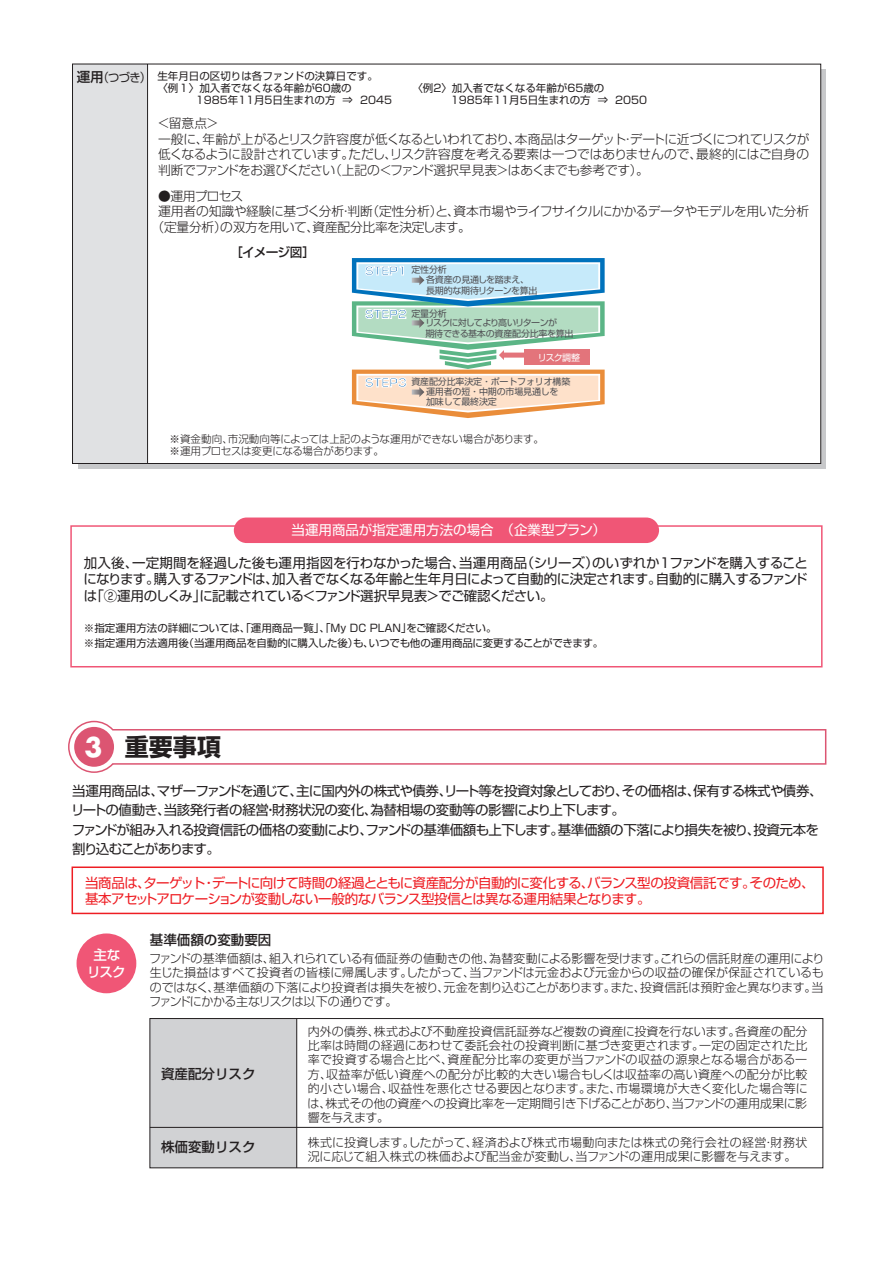
<style>
.page{position:relative;width:893px;height:1263px;background:#fff}
.page>*{position:absolute;margin:0;border:0;box-sizing:border-box;transform-origin:0 0}
.t1{font:700 26.25px "Futura";color:#fff}
.t2{font:700 24px "Shin Go Pro";color:#231f20}
.t3{font:13.5px "Shin Go Pro";letter-spacing:-.03em;color:#231f20}
.t4{font:13.5px/16.2px "Shin Go Pro";letter-spacing:-.045em;color:#ee1d23}
.t5{font:500 13.5px "Shin Go Pro";color:#231f20}
.t6{font:13.5px "Shin Go Pro";letter-spacing:-.005em;color:#231f20}
.t7{font:13.5px "Shin Go Pro";color:#fff}
.t8{font:13.5px "Shin Go Pro";letter-spacing:-.07em;color:#231f20}
.t9{font:13.5px "Shin Go Pro";letter-spacing:-.11em;color:#231f20}
.t10{font:13.5px "Shin Go Pro";letter-spacing:-.06em;color:#231f20}
.t11{font:500 13.5px/16.5px "Shin Go Pro";color:#fff;text-align:center}
.t12{font:300 12.75px/15.8px "Shin Go Pro";letter-spacing:-.02em;color:#231f20}
.t13{font:300 12.75px "Shin Go Pro";letter-spacing:-.055em;color:#231f20}
.t14{font:500 12.75px "Shin Go Pro";letter-spacing:-.07em;color:#231f20}
.t15{font:300 12px/14.4px "Shin Go Pro";color:#231f20}
.t16{font:300 12px/14.4px "Shin Go Pro";letter-spacing:.02em;color:#231f20}
.t17{font:300 12px "Shin Go Pro";letter-spacing:.035em;color:#231f20}
.t18{font:300 12px/14.4px "Shin Go Pro";letter-spacing:-.06em;color:#231f20}
.t19{font:12px "Shin Go Pro";color:#231f20;scale:.93 1}
.t20{font:10.5px/15px "Shin Go Pro";color:#231f20}
.t21{font:300 10.5px/12px "Shin Go Pro";letter-spacing:-.025em;color:#231f20}
.t22{font:10.5px "Shin Go Pro";letter-spacing:-.055em;color:#231f20}
.t23{font:9px/9.3px "Shin Go Pro";letter-spacing:-.02em;color:#505054}
.t24{font:9px/9.6px "Shin Go Pro";letter-spacing:-.075em;color:#505054}
.t25{font:9px "Shin Go Pro";letter-spacing:-.04em;color:#505054}
.t26{font:9px "Shin Go Pro";letter-spacing:-.08em;color:#fff}
</style>
<div class="page">
<svg style="left:72px;top:63px;width:749px;height:401px"></svg>
<svg style="left:352px;top:258px;width:253px;height:160px"></svg>
<div style="left:524px;top:349px;width:66px;height:16px;background:#e3747b"></div>
<div style="left:150px;top:1018px;width:147px;height:150px;background:#d1d2d4"></div>
<svg style="left:68px;top:721px;width:758px;height:52px"></svg>
<div style="left:74px;top:727px;width:40px;height:40px;background:#dc5572;border-radius:50%"></div>
<div style="left:72px;top:866px;width:752px;height:48px;border:2px solid #ee1d23"></div>
<div style="left:77px;top:933px;width:59px;height:60px;background:#f05676;border-radius:50%"></div>
<hr style="left:296px;top:1018px;width:1px;height:150px;background:#231f20">
<hr style="left:150px;top:1127px;width:673px;height:1px;background:#231f20">
<div style="left:150px;top:1018px;width:673px;height:150px;border:1px solid #231f20"></div>
<hr style="left:147px;top:64px;width:1px;height:400px;background:#231f20">
<div style="left:70px;top:525px;width:753px;height:142px;border:2px solid #f05676"></div>
<div style="left:234px;top:517px;width:425px;height:26px;background:#f05676;border-radius:13px"></div>
<p class="t5" style="left:77px;top:66px;width:28px">運用</p>
<p class="t19" style="left:98px;top:68px;width:59px">（つづき(</p>
<p class="t20" style="left:157px;top:67px;width:222px">生年月日の区切りは各ファンドの決算日です。</p>
<p class="t20" style="left:157px;top:80px;width:196px">〈例１〉加入者でなくなる年齢が60歳の</p>
<p class="t20" style="left:360px;top:92px;width:33px">2045</p>
<p class="t20" style="left:196px;top:92px;width:141px">1985年11月5日生まれの方</p>
<p class="t20" style="left:343px;top:92px;width:12px">⇒</p>
<p class="t20" style="left:412px;top:80px;width:193px">〈例2〉加入者でなくなる年齢が65歳の</p>
<p class="t20" style="left:451px;top:92px;width:141px">1985年11月5日生まれの方</p>
<p class="t20" style="left:598px;top:92px;width:12px">⇒</p>
<p class="t20" style="left:615px;top:92px;width:33px">2050</p>
<p class="t12" style="left:203px;top:114px;width:609px;text-indent:-45px">＜留意点&lt;<br>年齢が上がるとリスク許容度が低くなるといわれており本商品はターゲットデートに近づくにつれてリスクが</p>
<p class="t12" style="left:158px;top:129px;width:52px">一般に、</p>
<p class="t12" style="left:622px;top:129px;width:14px">・</p>
<p class="t12" style="left:508px;top:129px;width:14px">、</p>
<p class="t12" style="left:349px;top:145px;width:355px">ただしリスク許容度を考える要素は一つではありませんので、</p>
<p class="t12" style="left:384px;top:145px;width:14px">、</p>
<p class="t12" style="left:329px;top:145px;width:321px;text-indent:-171px">低くなるように設計されています。<br>（上記の＜ファンド選択早見表＞はあくまでも参考です。(</p>
<p class="t12" style="left:696px;top:145px;width:115px">最終的にはご自身の</p>
<p class="t13" style="left:158px;top:160px;width:179px">判断でファンドをお選びください</p>
<p class="t12" style="left:158px;top:186px;width:87px">●運用プロセス</p>
<p class="t12" style="left:158px;top:202px;width:216px">運用者の知識や経験に基づく分析判断</p>
<p class="t12" style="left:366px;top:202px;width:444px">（定性分析と） 資本市場やライフサイクルにかかるデータやモデルを用いた分析</p>
<p class="t12" style="left:447px;top:202px;width:14px">、</p>
<p class="t12" style="left:220px;top:202px;width:252px;text-align:center">・<br>の双方を用いて資産配分比率を決定します。</p>
<p class="t12" style="left:306px;top:218px;width:14px">、</p>
<p class="t12" style="left:152px;top:218px;width:77px">（定量分析）</p>
<p class="t14" style="left:230px;top:241px;width:86px">［イメージ図[</p>
<p class="t23" style="left:426px;top:264px;width:104px;text-indent:-15px">定性分析<br>各資産の見通しを踏まえ、</p>
<p class="t25" style="left:426px;top:283px;width:113px">長期的な期待リターンを算出</p>
<p class="t24" style="left:425px;top:307px;width:133px;text-indent:-14px">定量分析<br>リスクに対してより高いリターンが</p>
<p class="t23" style="left:425px;top:328px;width:150px">期待できる基本の資産配分比率を算出</p>
<p class="t26" style="left:538px;top:350px;width:44px">リスク調整</p>
<p class="t23" style="left:411px;top:376px;width:160px;text-align:center">資産配分比率決定・ポートフォリオ構築運用者の短・中期の市場見通しを</p>
<p class="t23" style="left:426px;top:396px;width:72px">加味して最終決定</p>
<p class="t21" style="left:228px;top:431px;width:318px">市況動向等によっては上記のような運用ができない場合があります。</p>
<p class="t21" style="left:169px;top:431px;width:216px">※資金動向、<br>※運用プロセスは変更になる場合があります。</p>
<p class="t7" style="left:291px;top:519px;width:316px">当運用商品が指定運用方法の場合　（企業型プラン(</p>
<p class="t3" style="left:521px;top:552px;width:79px">（シリーズ）</p>
<p class="t6" style="left:132px;top:552px;width:335px">一定期間を経過した後も運用指図を行わなかった場合、</p>
<p class="t3" style="left:84px;top:552px;width:56px">加入後、</p>
<p class="t3" style="left:459px;top:552px;width:70px">当運用商品</p>
<p class="t8" style="left:669px;top:552px;width:140px">ファンドを購入すること</p>
<p class="t3" style="left:592px;top:552px;width:81px">のいずれか１</p>
<p class="t3" style="left:272px;top:568px;width:391px">加入者でなくなる年齢と生年月日によって自動的に決定されます。</p>
<p class="t3" style="left:656px;top:568px;width:153px">自動的に購入するファンド</p>
<p class="t8" style="left:154px;top:568px;width:126px">購入するファンドは、</p>
<p class="t3" style="left:83px;top:568px;width:78px">になります。</p>
<p class="t10" style="left:90px;top:584px;width:117px">「②運用のしくみ」</p>
<p class="t3" style="left:199px;top:584px;width:356px">に記載されている＜ファンド選択早見表＞でご確認ください。</p>
<p class="t3" style="left:84px;top:584px;width:15px">は</p>
<p class="t20" style="left:369px;top:619px;width:236px;text-indent:-285px">※指定運用方法の詳細については、「運用商品一覧」、「My DC PLAN」<br>いつでも他の運用商品に変更することができます。</p>
<p class="t22" style="left:406px;top:619px;width:92px">をご確認ください。</p>
<p class="t20" style="left:184px;top:634px;width:192px">（当運用商品を自動的に購入した後も）、</p>
<p class="t20" style="left:84px;top:634px;width:106px">※指定運用方法適用後</p>
<h2 class="t2" style="left:125px;top:728px;width:98px">重要事項</h2>
<h1 class="t1" style="left:84px;top:729px;width:20px">3</h1>
<p class="t3" style="left:72px;top:779px;width:752px">当運用商品はマザーファンドを通じて主に国内外の株式や債券リート等を投資対象としておりその価格は保有する株式や債券、</p>
<p class="t3" style="left:150px;top:779px;width:15px">、</p>
<p class="t3" style="left:290px;top:779px;width:15px">、</p>
<p class="t3" style="left:439px;top:779px;width:15px">、</p>
<p class="t3" style="left:615px;top:779px;width:15px">、</p>
<p class="t3" style="left:687px;top:779px;width:15px">、</p>
<p class="t3" style="left:71px;top:799px;width:308px">リートの値動き当該発行者の経営財務状況の変化、</p>
<p class="t3" style="left:370px;top:799px;width:256px">為替相場の変動等の影響により上下します。</p>
<p class="t3" style="left:264px;top:799px;width:15px">・</p>
<p class="t3" style="left:157px;top:799px;width:15px">、</p>
<p class="t3" style="left:72px;top:818px;width:494px">ファンドが組み入れる投資信託の価格の変動によりファンドの基準価額も上下します。</p>
<p class="t3" style="left:558px;top:818px;width:262px">基準価額の下落により損失を被り投資元本を</p>
<p class="t3" style="left:359px;top:818px;width:15px">、</p>
<p class="t3" style="left:747px;top:818px;width:15px">、</p>
<p class="t9" style="left:72px;top:838px;width:149px">割り込むことがあります。</p>
<p class="t4" style="left:212px;top:873px;width:545px">デートに向けて時間の経過とともに資産配分が自動的に変化するバランス型の投資信託です。</p>
<p class="t4" style="left:85px;top:873px;width:122px">当商品はターゲット</p>
<p class="t4" style="left:85px;top:873px;width:567px;text-indent:52px">、<br>基本アセットアロケーションが変動しない一般的なバランス型投信とは異なる運用結果となります。</p>
<p class="t4" style="left:749px;top:873px;width:67px">そのため、</p>
<p class="t4" style="left:202px;top:873px;width:15px">・</p>
<p class="t4" style="left:581px;top:873px;width:15px">、</p>
<p class="t11" style="left:87px;top:945px;width:40px">主なリスク</p>
<p class="t5" style="left:150px;top:929px;width:123px">基準価額の変動要因</p>
<p class="t15" style="left:489px;top:949px;width:178px">為替変動による影響を受けます。</p>
<p class="t15" style="left:269px;top:949px;width:227px">組入れられている有価証券の値動きの他、</p>
<p class="t15" style="left:149px;top:949px;width:127px">ファンドの基準価額は、</p>
<p class="t15" style="left:660px;top:949px;width:166px">これらの信託財産の運用により</p>
<p class="t15" style="left:469px;top:964px;width:356px">当ファンドは元金および元金からの収益の確保が保証されているも</p>
<p class="t15" style="left:406px;top:964px;width:70px">したがって、</p>
<p class="t15" style="left:150px;top:964px;width:264px">生じた損益はすべて投資者の皆様に帰属します。</p>
<p class="t15" style="left:150px;top:978px;width:468px">のではなく基準価額の下落により投資者は損失を被り元金を割り込むことがあります。</p>
<p class="t15" style="left:437px;top:978px;width:13px">、</p>
<p class="t15" style="left:640px;top:978px;width:185px">投資信託は預貯金と異なります当。</p>
<p class="t15" style="left:610px;top:978px;width:37px">また、</p>
<p class="t18" style="left:149px;top:978px;width:250px;text-indent:58px">、<br>ファンドにかかる主なリスクは以下の通りです。</p>
<p class="t5" style="left:161px;top:1063px;width:96px">資産配分リスク</p>
<p class="t5" style="left:161px;top:1136px;width:96px">株価変動リスク</p>
<p class="t15" style="left:374px;top:1022px;width:368px">株式および不動産投資信託証券など複数の資産に投資を行ないます。</p>
<p class="t15" style="left:308px;top:1022px;width:74px">内外の債券、</p>
<p class="t15" style="left:735px;top:1022px;width:74px">各資産の配分</p>
<p class="t16" style="left:447px;top:1037px;width:361px;text-indent:-140px">比率は時間の経過にあわせて委託会社の投資判断に基づき変更されます。<br>資産配分比率の変更が当ファンドの収益の源泉となる場合がある一</p>
<p class="t15" style="left:699px;top:1037px;width:110px">一定の固定された比</p>
<p class="t16" style="left:326px;top:1051px;width:483px;text-indent:-18px">率で投資する場合と比べ、<br>収益率が低い資産への配分が比較的大きい場合もしくは収益率の高い資産への配分が比較</p>
<p class="t15" style="left:308px;top:1065px;width:26px">方、</p>
<p class="t15" style="left:616px;top:1080px;width:193px">市場環境が大きく変化した場合等に</p>
<p class="t15" style="left:325px;top:1080px;width:483px;text-indent:-18px">的小さい場合、<br>株式その他の資産への投資比率を一定期間引き下げることがあり当ファンドの運用成果に影</p>
<p class="t15" style="left:666px;top:1094px;width:13px">、</p>
<p class="t15" style="left:388px;top:1080px;width:204px">収益性を悪化させる要因となります。</p>
<p class="t15" style="left:586px;top:1080px;width:37px">また、</p>
<p class="t15" style="left:308px;top:1094px;width:83px">は、<br>響を与えます。</p>
<p class="t17" style="left:472px;top:1132px;width:337px">経済および株式市場動向または株式の発行会社の経営財務状</p>
<p class="t15" style="left:408px;top:1133px;width:71px">したがって、</p>
<p class="t15" style="left:308px;top:1133px;width:108px">株式に投資します。</p>
<p class="t15" style="left:763px;top:1133px;width:13px">・</p>
<p class="t15" style="left:308px;top:1148px;width:275px">況に応じて組入株式の株価および配当金が変動し、</p>
<p class="t15" style="left:576px;top:1148px;width:222px">当ファンドの運用成果に影響を与えます。</p>
</div>
